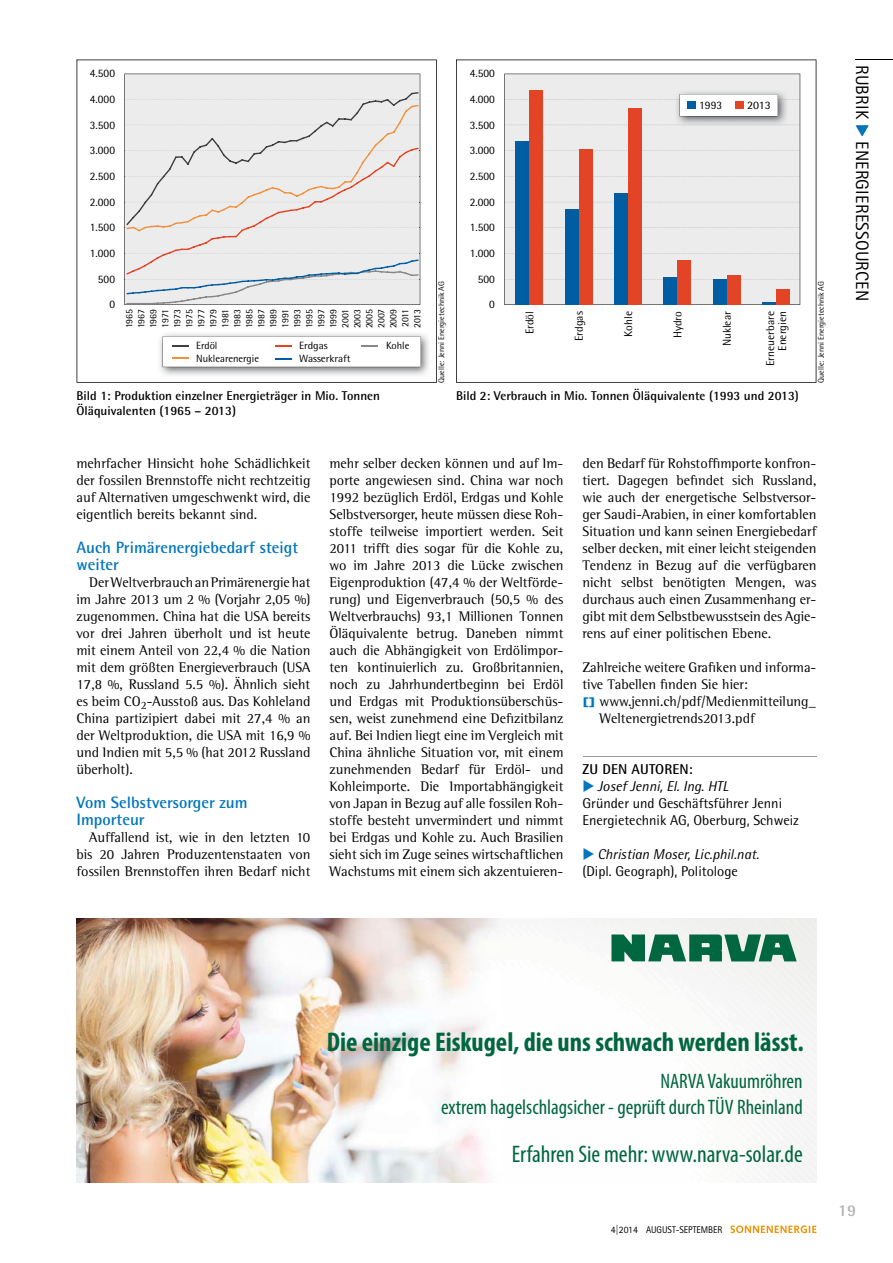
<style>
.page{position:relative;width:893px;height:1263px;background:#fff}
.page>*{position:absolute;margin:0;border:0;box-sizing:border-box;transform-origin:0 0}
.t1{font:700 condensed 27.15px "Myriad Pro";color:#006640}
.t2{font:condensed 24px "Myriad Pro";color:#006640}
.t3{font:condensed 21px/25.2px "Myriad Pro";color:#006640;text-align:right}
.t4{font:18px "Rotis Sans Serif Std";letter-spacing:.01em;color:#000}
.t5{font:700 16.5px/17px "Rotis Semi Sans Std";color:#0076bc}
.t6{font:700 16.5px "Rotis Semi Sans Std";color:#b0b2b5}
.t7{font:14.25px/17px "Rotis Semi Serif Std";color:#000;text-align:justify}
.t8{font:14.25px/17px "Rotis Semi Sans Std";color:#000}
.t9{font:italic 14.25px/17px "Rotis Semi Sans Std";color:#000}
.t10{font:700 14.25px "Rotis Semi Sans Std";letter-spacing:.01em;color:#000}
.t11{font:700 12.75px/15px "Rotis Semi Sans Std";color:#000}
.t12{font:11.4px/12px "Rotis Semi Sans Std";color:#000;text-align:right}
.t13{font:11.4px "Rotis Semi Sans Std";color:#000;scale:1.05 1}
.t14{font:10.5px/13.5px "Rotis Semi Sans Std";color:#000}
.t15{font:10.5px/13.5px "Rotis Semi Sans Std";color:#000;scale:1.05 1}
.t16{font:9.75px/12px "Rotis Semi Sans Std";color:#000;text-align:justify}
.t17{font:9.75px "Rotis Sans Serif Std";color:#000}
.t18{font:8.25px "Rotis Semi Sans Std";color:#000}
.s1{font-family:"Arial";font-weight:700;font-size:10.65px;color:#0076bc}
.s2{color:#0076bc}
.s3{font-style:italic}
.s4{font-style:normal}
</style>
<div class="page">
<svg style="left:730px;top:1225px;width:86px;height:8px"></svg>
<hr style="left:855px;top:59px;width:38px;height:1px;background:#000">
<svg style="left:77px;top:60px;width:360px;height:323px"></svg>
<hr style="left:583px;top:756px;width:233px;height:1px;background:#9c9d9f">
<svg style="left:856px;top:125px;width:13px;height:12px"></svg>
<img style="left:77px;top:918px;width:740px;height:264px">
<svg style="left:611px;top:934px;width:186px;height:27px"></svg>
<svg style="left:456px;top:60px;width:360px;height:323px"></svg>
<svg style="left:124px;top:74px;width:296px;height:231px;fill:#ececec"></svg>
<svg style="left:125px;top:92px;width:296px;height:212px"></svg>
<img style="left:158px;top:331px;width:273px;height:47px">
<svg style="left:163px;top:336px;width:257px;height:31px"></svg>
<div style="left:504px;top:74px;width:296px;height:231px;background:#ececec"></div>
<svg style="left:505px;top:125px;width:295px;height:1px"></svg>
<svg style="left:505px;top:151px;width:295px;height:1px"></svg>
<svg style="left:505px;top:176px;width:295px;height:1px"></svg>
<svg style="left:505px;top:202px;width:295px;height:1px"></svg>
<svg style="left:505px;top:228px;width:295px;height:1px"></svg>
<svg style="left:505px;top:253px;width:295px;height:1px"></svg>
<svg style="left:505px;top:279px;width:295px;height:1px"></svg>
<img style="left:675px;top:89px;width:113px;height:38px">
<img style="left:675px;top:125px;width:113px;height:1px">
<svg style="left:505px;top:94px;width:295px;height:22px"></svg>
<div style="left:687px;top:101px;width:9px;height:8px;background:#005da2"></div>
<div style="left:735px;top:101px;width:9px;height:8px;background:#e44426"></div>
<div style="left:515px;top:141px;width:14px;height:164px;background:#005da2"></div>
<div style="left:565px;top:209px;width:14px;height:96px;background:#005da2"></div>
<div style="left:614px;top:193px;width:14px;height:112px;background:#005da2"></div>
<div style="left:663px;top:277px;width:14px;height:28px;background:#005da2"></div>
<div style="left:713px;top:279px;width:14px;height:26px;background:#005da2"></div>
<hr style="left:762px;top:302px;width:14px;height:3px;background:#005da2">
<div style="left:529px;top:90px;width:14px;height:215px;background:#e44426"></div>
<div style="left:579px;top:149px;width:14px;height:156px;background:#e44426"></div>
<div style="left:628px;top:108px;width:14px;height:197px;background:#e44426"></div>
<div style="left:677px;top:260px;width:14px;height:45px;background:#e44426"></div>
<div style="left:727px;top:275px;width:14px;height:30px;background:#e44426"></div>
<div style="left:776px;top:290px;width:14px;height:15px;background:#e44426"></div>
<p class="t12" style="left:90px;top:68px;width:27px">4.500</p>
<p class="t12" style="left:90px;top:93px;width:27px">4.000</p>
<p class="t12" style="left:90px;top:119px;width:27px">3.500</p>
<p class="t12" style="left:90px;top:144px;width:27px">3.000</p>
<p class="t12" style="left:90px;top:170px;width:27px">2.500</p>
<p class="t12" style="left:90px;top:196px;width:27px">2.000</p>
<p class="t12" style="left:90px;top:221px;width:27px">1.500</p>
<p class="t12" style="left:90px;top:247px;width:27px">1.000</p>
<p class="t12" style="left:98px;top:273px;width:19px">500</p>
<p class="t12" style="left:109px;top:298px;width:7px">0</p>
<p class="t16" style="left:123px;top:328px;width:21px;rotate:-90deg">1965<br>1967<br>1969<br>1971<br>1973<br>1975<br>1977<br>1979<br>1981<br>1983<br>1985<br>1987<br>1989<br>1991<br>1993<br>1995<br>1997<br>1999<br>2001<br>2003<br>2005<br>2007<br>2009<br>2011<br>2013</p>
<p class="t14" style="left:196px;top:338px;width:64px">erdöl nuklearenergie</p>
<p class="t15" style="left:299px;top:338px;width:51px">erdgas wasserkraft</p>
<p class="t14" style="left:386px;top:338px;width:25px">kohle</p>
<p class="t11" style="left:77px;top:388px;width:305px">Bild 1: Produktion einzelner Energieträger in mio. tonnen<br>Öläquivalenten (1965 – 2013)</p>
<p class="t18" style="left:437px;top:383px;width:103px;rotate:-90deg">Quelle: Jenni energietechnik aG</p>
<p class="t12" style="left:470px;top:68px;width:27px">4.500</p>
<p class="t12" style="left:470px;top:93px;width:27px">4.000</p>
<p class="t12" style="left:470px;top:119px;width:27px">3.500</p>
<p class="t12" style="left:470px;top:144px;width:27px">3.000</p>
<p class="t12" style="left:470px;top:170px;width:27px">2.500</p>
<p class="t12" style="left:470px;top:196px;width:27px">2.000</p>
<p class="t12" style="left:470px;top:221px;width:27px">1.500</p>
<p class="t12" style="left:470px;top:247px;width:27px">1.000</p>
<p class="t12" style="left:478px;top:273px;width:19px">500</p>
<p class="t12" style="left:489px;top:298px;width:7px">0</p>
<p class="t12" style="left:699px;top:99px;width:24px">1993</p>
<p class="t13" style="left:747px;top:98px;width:24px">2013</p>
<p class="t12" style="left:523px;top:334px;width:25px;rotate:-90deg">erdöl</p>
<p class="t12" style="left:573px;top:341px;width:31px;rotate:-90deg">erdgas</p>
<p class="t12" style="left:622px;top:337px;width:27px;rotate:-90deg">kohle</p>
<p class="t12" style="left:671px;top:338px;width:29px;rotate:-90deg">hydro</p>
<p class="t12" style="left:721px;top:346px;width:37px;rotate:-90deg">nuklear</p>
<p class="t12" style="left:764px;top:366px;width:56px;rotate:-90deg">erneuerbare energien</p>
<p class="t11" style="left:456px;top:388px;width:344px">Bild 2: Verbrauch in mio. tonnen Öläquivalente (1993 und 2013)</p>
<p class="t18" style="left:816px;top:383px;width:103px;rotate:-90deg">Quelle: Jenni energietechnik aG</p>
<p class="t7" style="left:77px;top:454px;width:235px">mehrfacher Hinsicht hohe Schädlichkeit der fossilen Brennstoffe nicht rechtzeitig auf Alternativen umgeschwenkt wird, die eigentlich bereits bekannt sind.</p>
<p class="t5" style="left:77px;top:538px;width:223px">Auch Primärenergiebedarf steigt weiter</p>
<p class="t7" style="left:77px;top:573px;width:235px;text-indent:13px">Der Weltverbrauch an Primärenergie hat im Jahre 2013 um 2 % (Vorjahr 2,05 %) zugenommen. China hat die USA bereits vor drei Jahren überholt und ist heute mit einem Anteil von 22,4 % die Nation mit dem größten Energieverbrauch (USA 17,8 %, Russland 5.5 %). Ähnlich sieht es beim CO<sub>2</sub>-Ausstoß aus. Das Kohleland China partizipiert dabei mit 27,4 % an der Weltproduktion, die USA mit 16,9 % und Indien mit 5,5 % (hat 2012 Russland überholt).</p>
<p class="t5" style="left:77px;top:794px;width:173px">Vom Selbstversorger zum importeur</p>
<p class="t7" style="left:77px;top:829px;width:235px;text-indent:13px">Auffallend ist, wie in den letzten 10 bis 20 Jahren Produzentenstaaten von fossilen Brennstoffen ihren Bedarf nicht</p>
<p class="t7" style="left:330px;top:454px;width:235px">mehr selber decken können und auf Im&shy;porte angewiesen sind. China war noch 1992 bezüglich Erdöl, Erdgas und Kohle Selbstversorger, heute müssen diese Roh&shy;stoffe teilweise importiert werden. Seit 2011 trifft dies sogar für die Kohle zu, wo im Jahre 2013 die Lücke zwischen Eigenproduktion (47,4 % der Weltförde&shy;rung) und Eigenverbrauch (50,5 % des Weltverbrauchs) 93,1 Millionen Tonnen Öläquivalente betrug. Daneben nimmt auch die Abhängigkeit von Erdölimpor&shy;ten kontinuierlich zu. Großbritannien, noch zu Jahrhundertbeginn bei Erdöl und Erdgas mit Produktionsüberschüs&shy;sen, weist zunehmend eine Defizitbilanz auf. Bei Indien liegt eine im Vergleich mit China ähnliche Situation vor, mit einem zunehmenden Bedarf für Erdöl- und Kohleimporte. Die Importabhängigkeit von Japan in Bezug auf alle fossilen Roh&shy;stoffe besteht unvermindert und nimmt bei Erdgas und Kohle zu. Auch Brasilien sieht sich im Zuge seines wirtschaftlichen Wachstums mit einem sich akzentuieren-</p>
<p class="t7" style="left:583px;top:454px;width:235px">den Bedarf für Rohstoffimporte konfron&shy;tiert. Dagegen befindet sich Russland, wie auch der energetische Selbstversor&shy;ger Saudi-Arabien, in einer komfortablen Situation und kann seinen Energiebedarf selber decken, mit einer leicht steigenden Tendenz in Bezug auf die verfügbaren nicht selbst benötigten Mengen, was durchaus auch einen Zusammenhang er&shy;gibt mit dem Selbstbewusstsein des Agie&shy;rens auf einer politischen Ebene.</p>
<p class="t7" style="left:583px;top:659px;width:235px">Zahlreiche weitere Grafiken und informa-</p>
<p class="t7" style="left:583px;top:676px;width:167px">tive Tabellen finden Sie hier:</p>
<p class="t7" style="left:583px;top:693px;width:235px"><span class="s1">[]</span> www.jenni.ch/pdf/Medienmitteilung_</p>
<p class="t7" style="left:600px;top:710px;width:157px">Weltenergietrends2013.pdf</p>
<p class="t10" style="left:583px;top:760px;width:112px">Zu DEn AutOREn:</p>
<p class="t8" style="left:583px;top:777px;width:218px"><span class="s2">◆</span> <span class="s3">Josef Jenni, El. Ing. HTL<br></span>Gründer und Geschäftsführer Jenni energietechnik aG, oberburg, Schweiz</p>
<p class="t9" style="left:583px;top:845px;width:178px"><span class="s2">◆</span> Christian Moser, Lic.phil.nat. <span class="s4">(Dipl. Geograph), politologe</span></p>
<p class="t4" style="left:873px;top:65px;width:238px;rotate:90deg">RUBRIK <span class="s2">◆</span> ENERGIERESSOURCEN</p>
<h1 class="t1" style="left:327px;top:1025px;width:478px">Die einzige Eiskugel, die uns schwach werden lässt.</h1>
<h3 class="t3" style="left:441px;top:1069px;width:363px">NARVA Vakuumröhren<br>extrem hagelschlagsicher - geprüft durch TÜV Rheinland</h3>
<h2 class="t2" style="left:512px;top:1139px;width:292px">Erfahren Sie mehr: www.narva-solar.de</h2>
<p class="t17" style="left:611px;top:1223px;width:113px">4|2014 AUGUST-SEPTEMBER</p>
<p class="t6" style="left:838px;top:1200px;width:19px">19</p>
</div>
